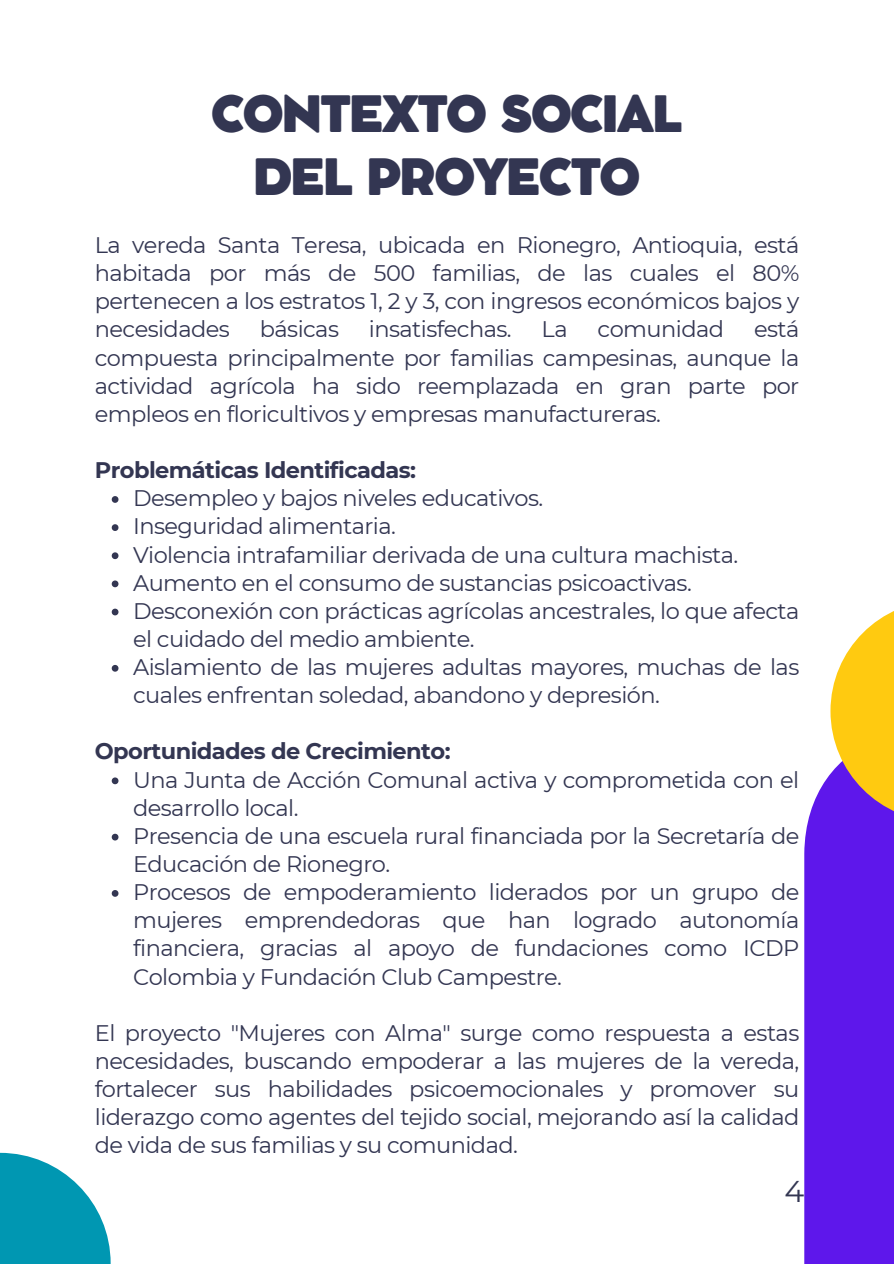
<style>
.page{position:relative;width:894px;height:1264px;background:#fff}
.page>*{position:absolute;margin:0;border:0;box-sizing:border-box;transform-origin:0 0}
.t1{font:800 49.5px/62.8px "Cocomat Pro";letter-spacing:-.05em;color:#333652;text-align:center}
.t2{font:30px "Montserrat";color:#333652}
.t3{font:22.5px/28.2px "Montserrat";letter-spacing:-.025em;color:#333652;text-align:justify}
.t4{font:700 22.5px "Montserrat";letter-spacing:-.025em;color:#333652}
</style>
<div class="page">
<div style="left:804px;top:731px;width:89px;height:532px;background:#5e17eb"></div>
<svg style="left:0;top:1152px;width:111px;height:111px;fill:#0097b2"></svg>
<svg style="left:830px;top:611px;width:63px;height:200px;fill:#ffca10"></svg>
<svg style="left:112px;top:496px;width:6px;height:7px"></svg>
<svg style="left:112px;top:524px;width:6px;height:7px"></svg>
<svg style="left:112px;top:552px;width:6px;height:7px"></svg>
<svg style="left:112px;top:580px;width:6px;height:7px"></svg>
<svg style="left:112px;top:608px;width:6px;height:7px"></svg>
<svg style="left:112px;top:665px;width:6px;height:6px"></svg>
<svg style="left:112px;top:777px;width:6px;height:7px"></svg>
<svg style="left:112px;top:833px;width:6px;height:7px"></svg>
<svg style="left:112px;top:890px;width:6px;height:6px"></svg>
<h1 class="t1" style="left:211px;top:87px;width:473px">CONTEXTO SOCIAL<br>DEL PROYECTO</h1>
<p class="t3" style="left:95px;top:231px;width:705px">La vereda Santa Teresa, ubicada en Rionegro, Antioquia, está habitada por más de 500 familias, de las cuales el 80% pertenecen a los estratos 1, 2 y 3, con ingresos económicos bajos y necesidades</p>
<p class="t3" style="left:260px;top:315px;width:81px">básicas</p>
<p class="t3" style="left:369px;top:315px;width:144px">insatisfechas.</p>
<p class="t3" style="left:541px;top:315px;width:27px">La</p>
<p class="t3" style="left:597px;top:315px;width:128px">comunidad</p>
<p class="t3" style="left:95px;top:315px;width:705px;text-indent:659px">está compuesta principalmente por familias campesinas, aunque la actividad agrícola ha sido reemplazada en gran parte por empleos en floricultivos y empresas manufactureras.</p>
<h2 class="t4" style="left:95px;top:456px;width:322px">Problemáticas Identificadas:</h2>
<p class="t3" style="left:133px;top:484px;width:411px">Desempleo y bajos niveles educativos.</p>
<p class="t3" style="left:133px;top:512px;width:264px">Inseguridad alimentaria.</p>
<p class="t3" style="left:133px;top:540px;width:606px">Violencia intrafamiliar derivada de una cultura machista.</p>
<p class="t3" style="left:133px;top:568px;width:560px">Aumento en el consumo de sustancias psicoactivas.</p>
<p class="t3" style="left:133px;top:596px;width:667px">Desconexión con prácticas agrícolas ancestrales, lo que afecta el cuidado del medio ambiente.</p>
<p class="t3" style="left:133px;top:653px;width:667px">Aislamiento de las mujeres adultas mayores, muchas de las cuales enfrentan soledad, abandono y depresión.</p>
<h2 class="t4" style="left:95px;top:737px;width:357px">Oportunidades de Crecimiento:</h2>
<p class="t3" style="left:133px;top:765px;width:667px">Una Junta de Acción Comunal activa y comprometida con el desarrollo local.</p>
<p class="t3" style="left:133px;top:821px;width:667px">Presencia de una escuela rural financiada por la Secretaría de<br>Educación de Rionegro.</p>
<p class="t3" style="left:133px;top:878px;width:667px">Procesos de empoderamiento liderados por un grupo de mujeres emprendedoras que han logrado autonomía financiera, gracias al apoyo de fundaciones como ICDP Colombia y Fundación Club Campestre.</p>
<p class="t3" style="left:95px;top:1018px;width:705px">El proyecto "Mujeres con Alma" surge como respuesta a estas necesidades, buscando empoderar a las mujeres de la vereda, fortalecer sus habilidades psicoemocionales y promover su liderazgo como agentes del tejido social, mejorando así la calidad de vida de sus familias y su comunidad.</p>
<p class="t2" style="left:784px;top:1173px;width:21px">4</p>
</div>
